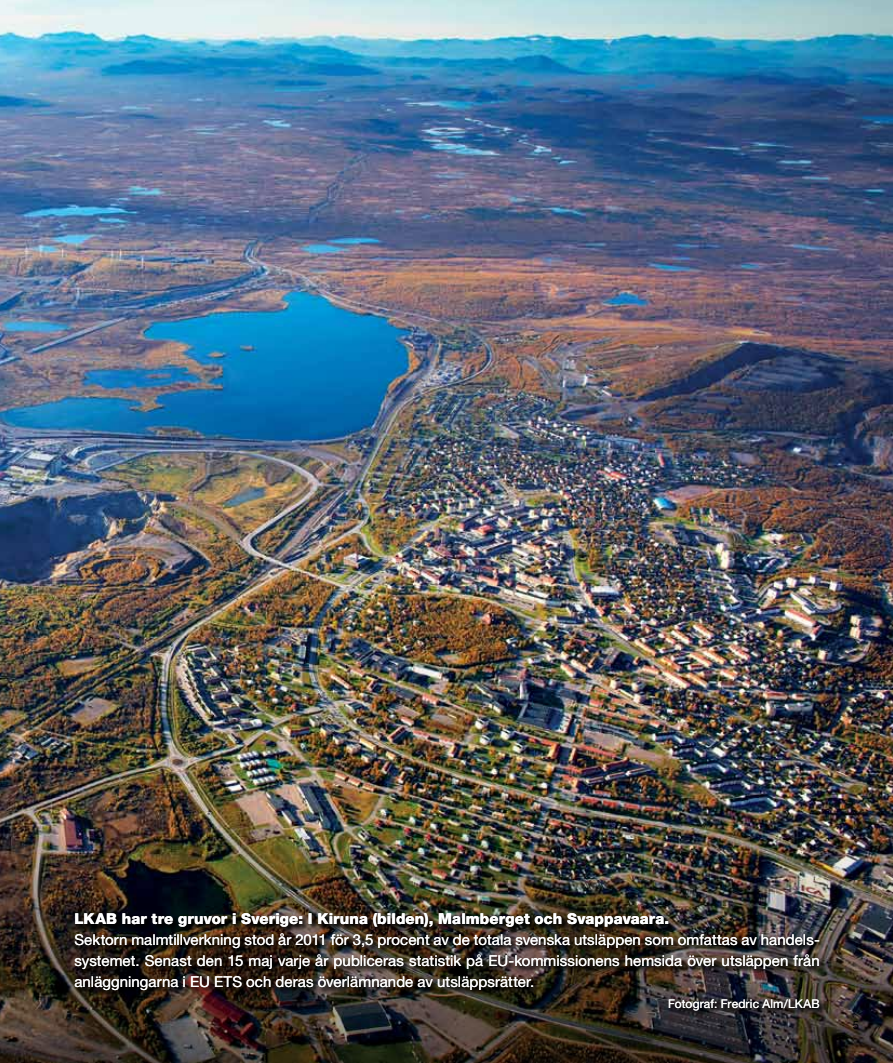
<style>
.page{position:relative;width:893px;height:1063px;background:#fff}
.page>*{position:absolute;margin:0;border:0;box-sizing:border-box;transform-origin:0 0}
.t1{font:15px/21px "Helvetica Neue LT Std";letter-spacing:.005em;color:#fff}
.t2{font:12px "Helvetica Neue LT Std";letter-spacing:.015em;color:#fff}
.t3{font:11.25px "Helvetica Neue LT Std";color:#000}
.s1{font-weight:800}
</style>
<div class="page">
<img style="left:0;top:0;width:893px;height:821px">
<img style="left:0;top:821px;width:893px;height:242px">
<img style="left:74px;top:912px;width:753px;height:106px">
<p class="t1" style="left:74px;top:908px;width:747px"><span class="s1">LKAB har tre gruvor i Sverige: I Kiruna (bilden), Malmberget och Svappavaara.<br></span>Sektorn malmtillverkning stod år 2011 för 3,5 procent av de totala svenska utsläppen som omfattas av handels&shy;systemet. Senast den 15 maj varje år publiceras statistik på EU-kommissionens hemsida över utsläppen från anläggningarna i EU ETS och deras överlämnande av utsläppsrätter.</p>
<p class="t2" style="left:668px;top:997px;width:153px">Fotograf: Fredric Alm/LKAB</p>
<p class="t3" style="left:853px;top:1018px;width:8px">5</p>
</div>
